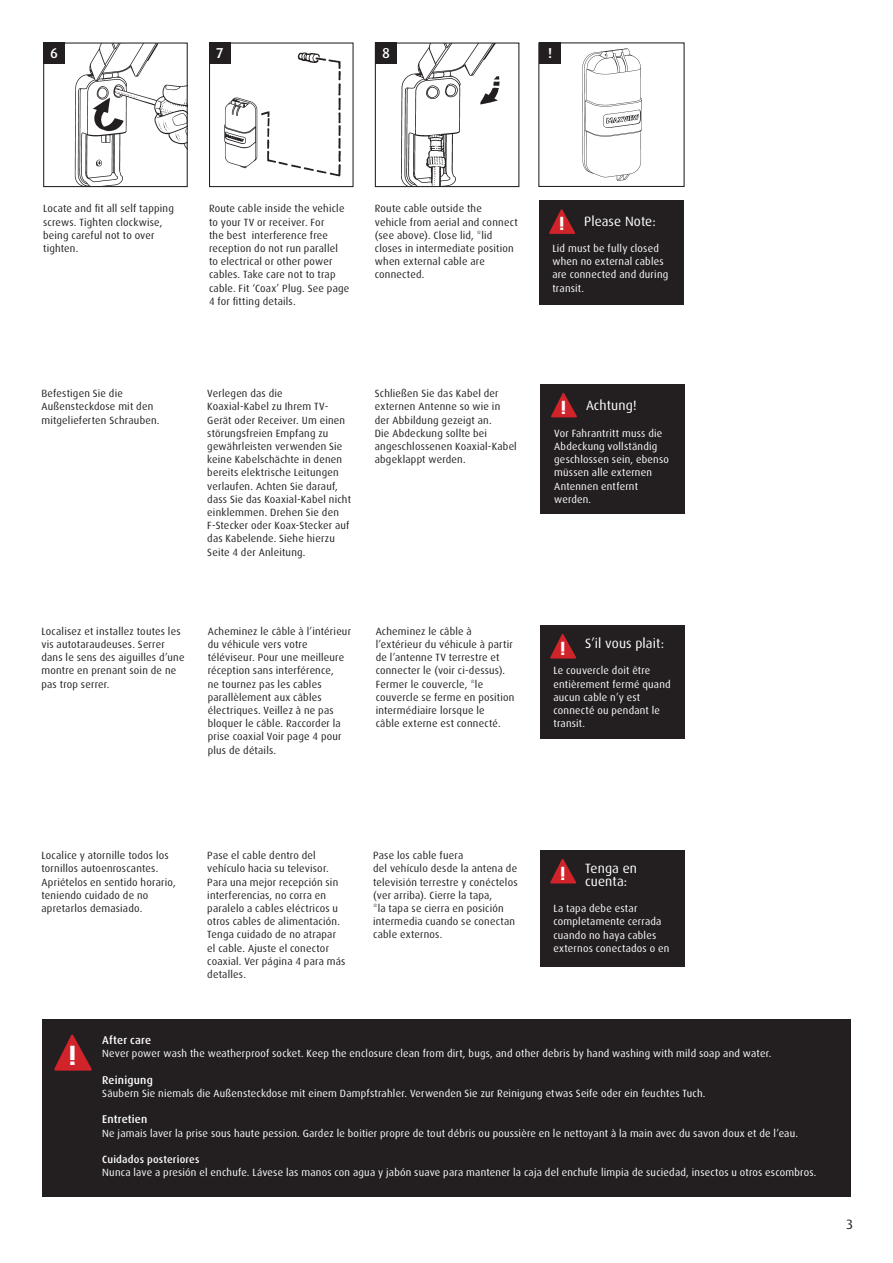
<style>
.page{position:relative;width:893px;height:1263px;background:#fff}
.page>*{position:absolute;margin:0;border:0;box-sizing:border-box;transform-origin:0 0}
.t1{font:26.85px "Handel Gothic BT";color:#fff;scale:1.05 1}
.t2{font:18.45px "Handel Gothic BT";color:#fff;scale:1.06 1}
.t3{font:500 14.4px "Dax";color:#fff}
.t4{font:13.5px/13.2px "Dax";letter-spacing:.01em;color:#fff}
.t5{font:13.5px "Dax";color:#231f20}
.t6{font:500 11.25px "Dax";letter-spacing:.015em;color:#fff}
.t7{font:10.5px/13.2px "Dax";letter-spacing:.02em;color:#231f20}
.t8{font:10.5px/13.2px "Dax";letter-spacing:.02em;color:#fff}
.t9{font:500 10.5px "Dax";letter-spacing:.02em;color:#fff}
</style>
<div class="page">
<img style="left:74px;top:45px;width:112px;height:140px">
<div style="left:43px;top:43px;width:145px;height:144px;border:1px solid #231f20"></div>
<img style="left:224px;top:52px;width:117px;height:125px">
<div style="left:209px;top:43px;width:145px;height:144px;border:1px solid #231f20"></div>
<img style="left:401px;top:45px;width:99px;height:140px">
<div style="left:375px;top:43px;width:144px;height:144px;border:1px solid #231f20"></div>
<div style="left:43px;top:1019px;width:808px;height:177px;background:#231f20"></div>
<svg style="left:54px;top:1034px;width:38px;height:37px"></svg>
<div style="left:539px;top:200px;width:145px;height:105px;background:#231f20"></div>
<svg style="left:549px;top:209px;width:26px;height:25px"></svg>
<div style="left:43px;top:43px;width:22px;height:21px;background:#231f20"></div>
<div style="left:209px;top:43px;width:22px;height:21px;background:#231f20"></div>
<div style="left:375px;top:43px;width:22px;height:21px;background:#231f20"></div>
<div style="left:540px;top:625px;width:145px;height:114px;background:#231f20"></div>
<svg style="left:550px;top:634px;width:26px;height:24px"></svg>
<div style="left:540px;top:850px;width:145px;height:116px;background:#231f20"></div>
<svg style="left:550px;top:858px;width:26px;height:25px"></svg>
<img style="left:560px;top:44px;width:82px;height:137px">
<div style="left:539px;top:42px;width:21px;height:22px;background:#231f20"></div>
<div style="left:541px;top:384px;width:144px;height:130px;background:#231f20"></div>
<svg style="left:551px;top:392px;width:26px;height:25px"></svg>
<h3 class="t3" style="left:50px;top:45px;width:9px">6</h3>
<h3 class="t3" style="left:216px;top:45px;width:9px">7</h3>
<h3 class="t3" style="left:382px;top:45px;width:9px">8</h3>
<h3 class="t3" style="left:548px;top:45px;width:6px">!</h3>
<p class="t7" style="left:43px;top:202px;width:132px">Locate and fit all self tapping screws. Tighten clockwise, being careful not to over tighten.</p>
<p class="t7" style="left:209px;top:202px;width:142px">Route cable inside the vehicle to your TV or receiver. For<br>the best interference free reception do not run parallel to electrical or other power cables. Take care not to trap cable. Fit ‘Coax’ Plug. See page<br>4 for fitting details.</p>
<p class="t7" style="left:375px;top:202px;width:144px">Route cable outside the<br>vehicle from aerial and connect (see above). Close lid, *lid closes in intermediate position when external cable are connected.</p>
<p class="t7" style="left:41px;top:387px;width:120px">Befestigen Sie die<br>Außensteckdose mit den mitgelieferten Schrauben.</p>
<p class="t7" style="left:207px;top:387px;width:145px">Verlegen das die<br>Koaxial-Kabel zu Ihrem TV-<br>Gerät oder Receiver. Um einen störungsfreien Empfang zu gewährleisten verwenden Sie keine Kabelschächte in denen bereits elektrische Leitungen verlaufen. Achten Sie darauf, dass Sie das Koaxial-Kabel nicht einklemmen. Drehen Sie den<br>F-Stecker oder Koax-Stecker auf das Kabelende. Siehe hierzu<br>Seite 4 der Anleitung.</p>
<p class="t7" style="left:375px;top:387px;width:144px">Schließen Sie das Kabel der externen Antenne so wie in der Abbildung gezeigt an.<br>Die Abdeckung sollte bei angeschlossenen Koaxial-Kabel abgeklappt werden.</p>
<p class="t7" style="left:41px;top:625px;width:145px">Localisez et installez toutes les vis autotaraudeuses. Serrer dans le sens des aiguilles d’une montre en prenant soin de ne pas trop serrer.</p>
<p class="t7" style="left:208px;top:625px;width:145px">Acheminez le câble à l’intérieur du véhicule vers votre téléviseur. Pour une meilleure réception sans interférence,<br>ne tournez pas les cables parallèlement aux câbles électriques. Veillez à ne pas bloquer le câble. Raccorder la prise coaxial Voir page 4 pour plus de détails.</p>
<p class="t7" style="left:376px;top:625px;width:140px">Acheminez le câble à l’extérieur du véhicule à partir de l’antenne TV terrestre et connecter le (voir ci-dessus).<br>Fermer le couvercle, *le couvercle se ferme en position intermédiaire lorsque le<br>câble externe est connecté.</p>
<p class="t4" style="left:584px;top:214px;width:73px">Please Note:</p>
<h2 class="t2" style="left:559px;top:213px;width:7px">!</h2>
<p class="t8" style="left:552px;top:242px;width:117px">Lid must be fully closed when no external cables are connected and during transit.</p>
<p class="t4" style="left:586px;top:399px;width:52px">Achtung!</p>
<h2 class="t2" style="left:560px;top:396px;width:7px">!</h2>
<p class="t8" style="left:554px;top:427px;width:116px">Vor Fahrantritt muss die<br>Abdeckung vollständig geschlossen sein, ebenso müssen alle externen<br>Antennen entfernt werden.</p>
<p class="t4" style="left:585px;top:637px;width:80px">S’il vous plait:</p>
<h2 class="t2" style="left:560px;top:637px;width:7px">!</h2>
<p class="t8" style="left:553px;top:664px;width:119px">Le couvercle doit être entièrement fermé quand aucun cable n’y est connecté ou pendant le transit.</p>
<p class="t7" style="left:41px;top:849px;width:136px">Localice y atornille todos los tornillos autoenroscantes.<br>Apriételos en sentido horario, teniendo cuidado de no apretarlos demasiado.</p>
<p class="t7" style="left:207px;top:849px;width:140px">Pase el cable dentro del vehículo hacia su televisor.<br>Para una mejor recepción sin interferencias, no corra en paralelo a cables eléctricos u otros cables de alimentación.<br>Tenga cuidado de no atrapar el cable. Ajuste el conector coaxial. Ver página 4 para más detalles.</p>
<p class="t7" style="left:373px;top:849px;width:146px">Pase los cable fuera<br>del vehículo desde la antena de televisión terrestre y conéctelos (ver arriba). Cierre la tapa,<br>*la tapa se cierra en posición intermedia cuando se conectan cable externos.</p>
<p class="t4" style="left:585px;top:861px;width:53px">Tenga en cuenta:</p>
<h2 class="t2" style="left:560px;top:862px;width:7px">!</h2>
<p class="t8" style="left:553px;top:902px;width:117px">La tapa debe estar completamente cerrada cuando no haya cables externos conectados o en</p>
<h1 class="t1" style="left:68px;top:1039px;width:10px">!</h1>
<p class="t6" style="left:102px;top:1034px;width:50px">After care</p>
<p class="t8" style="left:102px;top:1047px;width:671px">Never power wash the weatherproof socket. Keep the enclosure clean from dirt, bugs, and other debris by hand washing with mild soap and water.</p>
<p class="t6" style="left:102px;top:1073px;width:52px">Reinigung</p>
<p class="t8" style="left:102px;top:1087px;width:605px">Säubern Sie niemals die Außensteckdose mit einem Dampfstrahler. Verwenden Sie zur Reinigung etwas Seife oder ein feuchtes Tuch.</p>
<p class="t6" style="left:102px;top:1113px;width:47px">Entretien</p>
<p class="t8" style="left:102px;top:1126px;width:697px">Ne jamais laver la prise sous haute pession. Gardez le boitier propre de tout débris ou poussière en le nettoyant à la main avec du savon doux et de l’eau.</p>
<p class="t9" style="left:102px;top:1153px;width:99px">Cuidados posteriores</p>
<p class="t8" style="left:102px;top:1166px;width:716px">Nunca lave a presión el enchufe. Lávese las manos con agua y jabón suave para mantener la caja del enchufe limpia de suciedad, insectos u otros escombros.</p>
<p class="t5" style="left:846px;top:1217px;width:9px">3</p>
</div>
